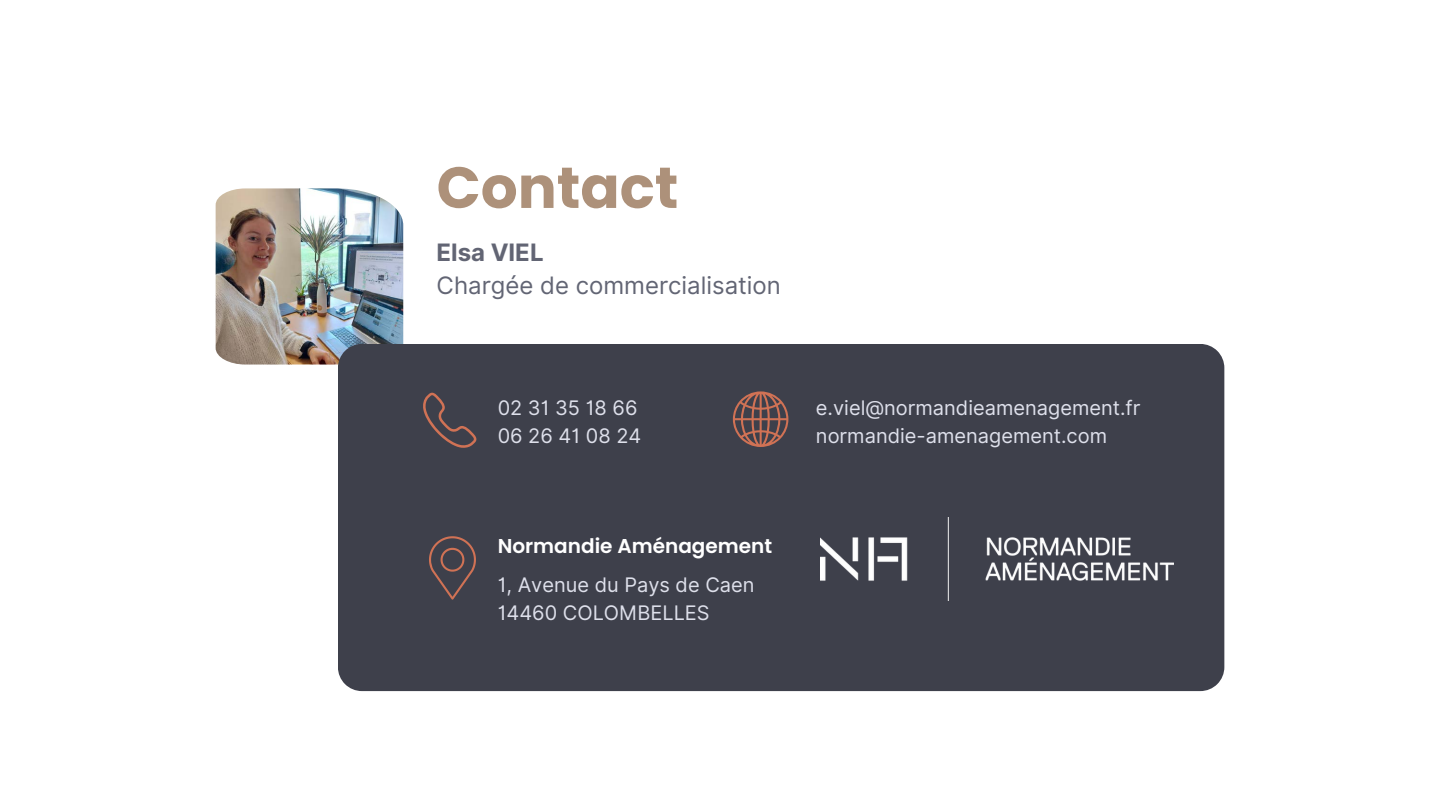
<style>
.page{position:relative;width:1440px;height:810px;background:#fff}
.page>*{position:absolute;margin:0;border:0;box-sizing:border-box;transform-origin:0 0}
.t1{font:700 58px "Poppins";color:#ad917a}
.t2{font:24px/33px "Inter";color:#626574}
.t3{font:20px "Inter";color:#dee0eb}
.t4{font:600 20px "Poppins";color:#fff}
.s1{font-weight:700}
</style>
<div class="page">
<img style="left:216px;top:188px;width:187px;height:177px">
<div style="left:338px;top:344px;width:886px;height:347px;background:#3e404b"></div>
<svg style="left:423px;top:391px;width:56px;height:57px;background:#51464c"></svg>
<svg style="left:733px;top:391px;width:55px;height:56px;background:#73524e"></svg>
<svg style="left:429px;top:536px;width:47px;height:64px;background:#55474c"></svg>
<img style="left:820px;top:517px;width:353px;height:84px">
<p class="t1" style="left:437px;top:147px;width:243px">Contact</p>
<h2 class="t2" style="left:437px;top:236px;width:346px"><span class="s1">Elsa VIEL<br></span>Chargée de commercialisation</h2>
<p class="t3" style="left:498px;top:396px;width:141px">02 31 35 18 66</p>
<p class="t3" style="left:498px;top:423px;width:145px">06 26 41 08 24</p>
<p class="t4" style="left:498px;top:532px;width:276px">Normandie Aménagement</p>
<p class="t3" style="left:498px;top:573px;width:258px">1, Avenue du Pays de Caen</p>
<p class="t3" style="left:498px;top:601px;width:214px">14460 COLOMBELLES</p>
<p class="t3" style="left:816px;top:396px;width:326px">e.viel@normandieamenagement.fr</p>
<p class="t3" style="left:816px;top:423px;width:293px">normandie-amenagement.com</p>
</div>
